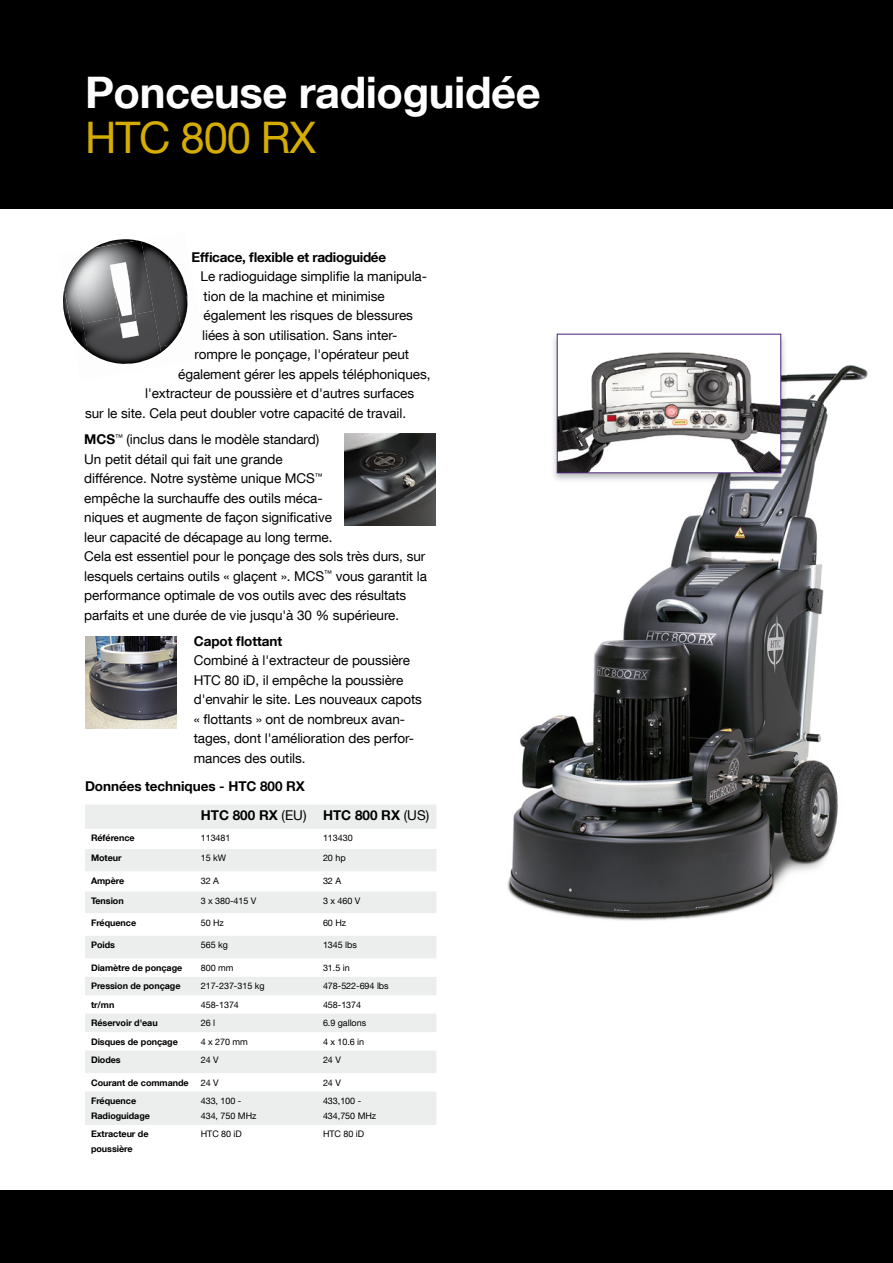
<style>
.page{position:relative;width:893px;height:1263px;background:#fff}
.page>*{position:absolute;margin:0;border:0;box-sizing:border-box;transform-origin:0 0}
.t1{font:700 43.5px "Helvetica Neue LT Com";letter-spacing:-.01em;color:#fff}
.t2{font:43.5px "Helvetica Neue LT Com";letter-spacing:-.025em;color:#d5ad00}
.t3{font:13.5px/19.5px "Helvetica Neue LT Com";letter-spacing:-.005em;color:#000}
.t4{font:700 13.5px "Helvetica Neue LT Com";letter-spacing:-.005em;color:#000}
.t5{font:9px/15px "Helvetica Neue LT Com";letter-spacing:-.005em;color:#000}
.t6{font:700 9px/15px "Helvetica Neue LT Com";letter-spacing:-.005em;color:#000}
.s1{font-weight:700}
.s2{font-weight:400}
</style>
<div class="page">
<svg style="left:63px;top:239px;width:72px;height:73px"></svg>
<img style="left:73px;top:240px;width:68px;height:71px">
<img style="left:141px;top:241px;width:40px;height:104px">
<img style="left:64px;top:268px;width:24px;height:79px">
<img style="left:168px;top:257px;width:20px;height:72px">
<img style="left:83px;top:311px;width:78px;height:53px">
<svg style="left:160px;top:345px;width:10px;height:8px"></svg>
<img style="left:110px;top:262px;width:29px;height:76px">
<div style="left:0;top:0;width:893px;height:208px;background:#000"></div>
<div style="left:0;top:1191px;width:893px;height:72px;background:#000"></div>
<svg style="left:85px;top:804px;width:351px;height:321px;fill:#eceded"></svg>
<img style="left:344px;top:433px;width:92px;height:92px">
<img style="left:85px;top:637px;width:92px;height:92px">
<img style="left:507px;top:365px;width:361px;height:556px">
<img style="left:551px;top:333px;width:236px;height:150px">
<img style="left:559px;top:336px;width:220px;height:135px">
<div style="left:557px;top:334px;width:224px;height:139px;border:1px solid #4b2177"></div>
<h1 class="t1" style="left:85px;top:65px;width:457px">Ponceuse radioguidée</h1>
<h1 class="t2" style="left:85px;top:110px;width:233px">HTC 800 RX</h1>
<p class="t4" style="left:192px;top:248px;width:196px">Efficace, flexible et radioguidée</p>
<p class="t3" style="left:201px;top:266px;width:228px">Le radioguidage simplifie la manipula-</p>
<p class="t3" style="left:204px;top:286px;width:183px">tion de la machine et minimise</p>
<p class="t3" style="left:204px;top:305px;width:211px">également les risques de blessures</p>
<p class="t3" style="left:202px;top:325px;width:197px">liées à son utilisation. Sans inter-</p>
<p class="t3" style="left:195px;top:344px;width:216px">rompre le ponçage, l'opérateur peut</p>
<p class="t3" style="left:178px;top:364px;width:254px">également gérer les appels téléphoniques,</p>
<p class="t3" style="left:145px;top:383px;width:271px">l'extracteur de poussière et d'autres surfaces</p>
<p class="t3" style="left:85px;top:403px;width:323px">sur le site. Cela peut doubler votre capacité de travail.</p>
<p class="t3" style="left:84px;top:429px;width:344px"><span class="s1">MCS</span><sup>™</sup> (inclus dans le modèle standard)<br>Un petit détail qui fait une grande<br>différence. Notre système unique MCS<sup>™<br></sup>empêche la surchauffe des outils méca-<br>niques et augmente de façon significative<br>leur capacité de décapage au long terme.<br>Cela est essentiel pour le ponçage des sols très durs, sur lesquels certains outils « glaçent ». MCS<sup>™</sup> vous garantit la performance optimale de vos outils avec des résultats parfaits et une durée de vie jusqu'à 30 % supérieure.</p>
<p class="t4" style="left:194px;top:632px;width:90px">Capot flottant</p>
<p class="t3" style="left:194px;top:650px;width:230px">Combiné à l'extracteur de poussière HTC 80 iD, il empêche la poussière d'envahir le site. Les nouveaux capots « flottants » ont de nombreux avan&shy;tages, dont l'amélioration des perfor&shy;mances des outils.</p>
<p class="t4" style="left:85px;top:778px;width:221px">Données techniques - HTC 800 RX</p>
<p class="t4" style="left:201px;top:807px;width:230px">HTC 800 RX <span class="s2">(EU)</span> HTC 800 RX <span class="s2">(US)</span></p>
<p class="t6" style="left:91px;top:830px;width:45px">Référence</p>
<p class="t5" style="left:201px;top:830px;width:31px">113481</p>
<p class="t5" style="left:323px;top:830px;width:31px">113430</p>
<p class="t6" style="left:91px;top:850px;width:32px">Moteur</p>
<p class="t5" style="left:201px;top:850px;width:27px">15 kW</p>
<p class="t5" style="left:323px;top:850px;width:24px">20 hp</p>
<p class="t6" style="left:91px;top:873px;width:35px">Ampère</p>
<p class="t5" style="left:201px;top:873px;width:20px">32 A</p>
<p class="t5" style="left:323px;top:873px;width:20px">32 A</p>
<p class="t6" style="left:91px;top:893px;width:34px">Tension</p>
<p class="t5" style="left:201px;top:893px;width:57px">3 x 380-415 V</p>
<p class="t5" style="left:323px;top:893px;width:39px">3 x 460 V</p>
<p class="t6" style="left:91px;top:915px;width:47px">Fréquence</p>
<p class="t5" style="left:201px;top:915px;width:25px">50 Hz</p>
<p class="t5" style="left:323px;top:915px;width:25px">60 Hz</p>
<p class="t6" style="left:91px;top:937px;width:25px">Poids</p>
<p class="t5" style="left:201px;top:937px;width:29px">565 kg</p>
<p class="t5" style="left:323px;top:937px;width:36px">1345 lbs</p>
<p class="t6" style="left:91px;top:960px;width:93px">Diamètre de ponçage</p>
<p class="t5" style="left:201px;top:960px;width:34px">800 mm</p>
<p class="t5" style="left:323px;top:960px;width:28px">31.5 in</p>
<p class="t6" style="left:91px;top:978px;width:91px">Pression de ponçage</p>
<p class="t5" style="left:201px;top:978px;width:65px">217-237-315 kg</p>
<p class="t5" style="left:323px;top:978px;width:67px">478-522-694 lbs</p>
<p class="t6" style="left:91px;top:997px;width:25px">tr/mn</p>
<p class="t5" style="left:201px;top:997px;width:40px">458-1374</p>
<p class="t5" style="left:323px;top:997px;width:40px">458-1374</p>
<p class="t6" style="left:91px;top:1015px;width:68px">Réservoir d'eau</p>
<p class="t5" style="left:201px;top:1015px;width:16px">26 l</p>
<p class="t5" style="left:323px;top:1015px;width:45px">6.9 gallons</p>
<p class="t6" style="left:91px;top:1033px;width:88px">Disques de ponçage</p>
<p class="t5" style="left:201px;top:1033px;width:49px">4 x 270 mm</p>
<p class="t5" style="left:323px;top:1033px;width:43px">4 x 10.6 in</p>
<p class="t6" style="left:91px;top:1052px;width:31px">Diodes</p>
<p class="t5" style="left:201px;top:1052px;width:19px">24 V</p>
<p class="t5" style="left:323px;top:1052px;width:19px">24 V</p>
<p class="t6" style="left:91px;top:1074px;width:99px">Courant de commande</p>
<p class="t5" style="left:201px;top:1075px;width:19px">24 V</p>
<p class="t5" style="left:323px;top:1075px;width:19px">24 V</p>
<p class="t6" style="left:91px;top:1093px;width:60px">Fréquence<br>Radioguidage</p>
<p class="t5" style="left:201px;top:1093px;width:57px">433, 100 -<br>434, 750 MHz</p>
<p class="t5" style="left:323px;top:1093px;width:55px">433,100 -<br>434,750 MHz</p>
<p class="t6" style="left:91px;top:1126px;width:59px">Extracteur de poussière</p>
<p class="t5" style="left:201px;top:1126px;width:43px">HTC 80 iD</p>
<p class="t5" style="left:323px;top:1126px;width:43px">HTC 80 iD</p>
</div>
